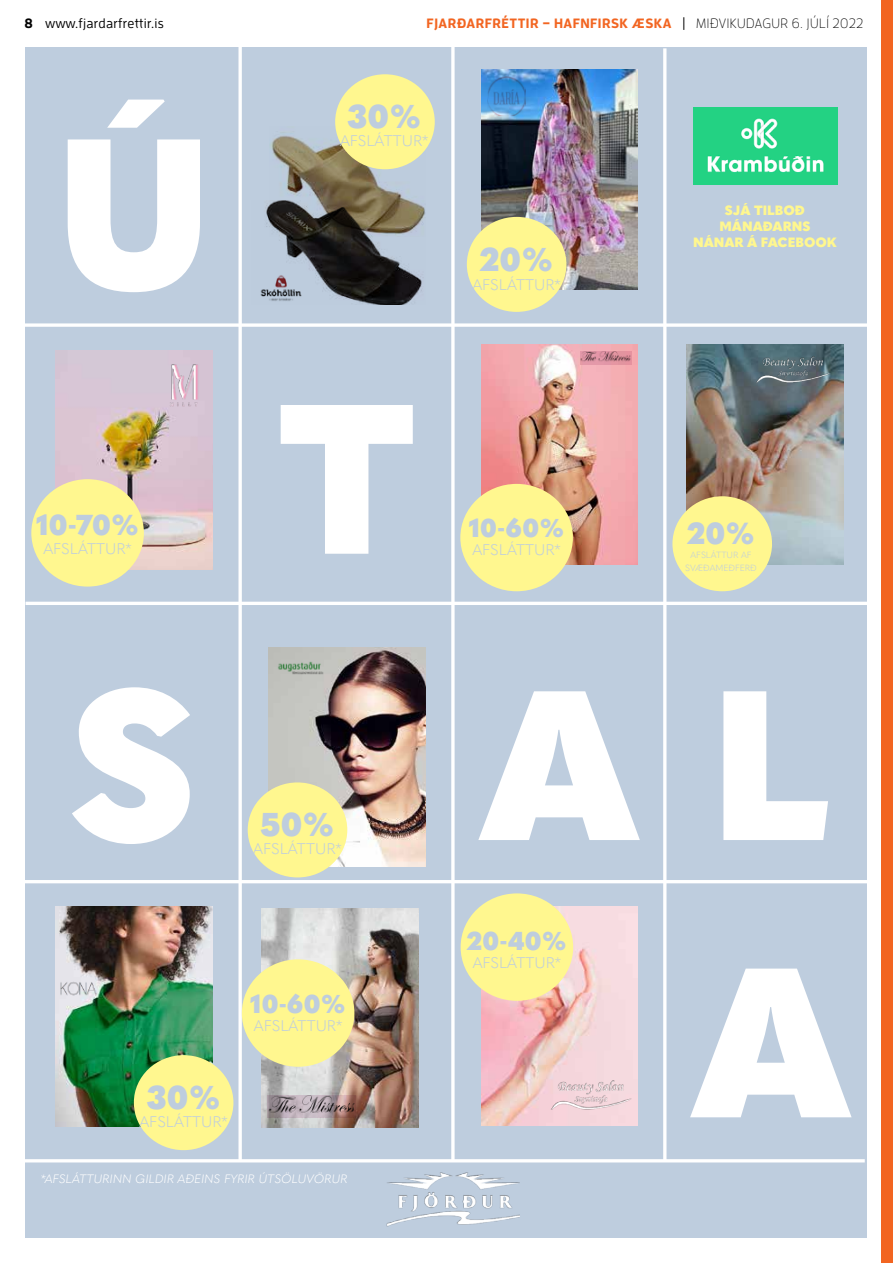
<style>
.page{position:relative;width:893px;height:1263px;background:#fff}
.page>*{position:absolute;margin:0;border:0;box-sizing:border-box;transform-origin:0 0}
.t1{font:900 210px/277.2px "Quasimoda";color:#fff;text-align:right}
.t2{font:900 32.55px "Quasimoda";color:#becdde}
.t3{font:900 30.15px "Quasimoda";color:#becdde}
.t4{font:900 28.5px "Quasimoda";color:#becdde}
.t5{font:900 25.5px "Quasimoda";color:#becdde}
.t6{font:300 15.15px "Quasimoda";color:#becdde}
.t7{font:700 13.5px "Enzo OT";letter-spacing:.035em;color:#f26521}
.t8{font:500 13.5px "Enzo OT";letter-spacing:.025em;color:#000}
.t9{font:900 13.35px/16px "Quasimoda";color:#fff78f;text-align:center}
.t10{font:italic 300 12px "Quasimoda";color:#fff}
.t11{font:300 8.85px/13.5px "Quasimoda";color:#becdde;text-align:center}
.s1{font-weight:700}
.s2{font-weight:500;color:#000}
.s3{font-weight:300;color:#000}
</style>
<div class="page">
<div style="left:881px;top:0;width:11px;height:1263px;background:#f26521"></div>
<div style="left:26px;top:47px;width:841px;height:1190px;background:#becdde"></div>
<svg style="left:238px;top:47px;width:4px;height:1112px;background:#f4f6f9"></svg>
<hr style="left:663px;top:48px;width:3px;height:1114px;background:#fff">
<svg style="left:451px;top:47px;width:4px;height:1112px;background:#f4f6f9"></svg>
<hr style="left:26px;top:880px;width:841px;height:3px;background:#fff">
<hr style="left:26px;top:1159px;width:839px;height:3px;background:#fff">
<hr style="left:26px;top:602px;width:841px;height:3px;background:#fff">
<svg style="left:26px;top:323px;width:841px;height:4px;background:#f4f6f9"></svg>
<img style="left:56px;top:350px;width:156px;height:220px">
<img style="left:270px;top:128px;width:156px;height:73px">
<img style="left:56px;top:907px;width:156px;height:219px">
<img style="left:481px;top:70px;width:156px;height:220px">
<img style="left:481px;top:345px;width:156px;height:219px">
<img style="left:687px;top:345px;width:156px;height:219px">
<img style="left:481px;top:906px;width:156px;height:220px">
<img style="left:262px;top:908px;width:156px;height:220px">
<img style="left:386px;top:1172px;width:134px;height:55px">
<img style="left:269px;top:647px;width:156px;height:220px">
<div style="left:134px;top:1055px;width:99px;height:95px;background:#fff78f;border-radius:50%"></div>
<div style="left:248px;top:782px;width:99px;height:95px;background:#fff78f;border-radius:50%"></div>
<div style="left:31px;top:479px;width:113px;height:108px;background:#fff78f;border-radius:50%"></div>
<div style="left:460px;top:484px;width:113px;height:107px;background:#fff78f;border-radius:50%"></div>
<div style="left:467px;top:217px;width:99px;height:95px;background:#fff78f;border-radius:50%"></div>
<div style="left:672px;top:496px;width:100px;height:95px;background:#fff78f;border-radius:50%"></div>
<img style="left:265px;top:201px;width:160px;height:104px">
<div style="left:335px;top:74px;width:100px;height:95px;background:#fff78f;border-radius:50%"></div>
<div style="left:461px;top:893px;width:112px;height:108px;background:#fff78f;border-radius:50%"></div>
<img style="left:276px;top:661px;width:49px;height:15px">
<img style="left:57px;top:979px;width:42px;height:19px">
<img style="left:550px;top:1079px;width:82px;height:31px">
<img style="left:487px;top:77px;width:39px;height:38px">
<img style="left:166px;top:361px;width:37px;height:48px">
<img style="left:260px;top:274px;width:44px;height:30px">
<img style="left:755px;top:355px;width:76px;height:29px">
<img style="left:694px;top:108px;width:143px;height:77px">
<div style="left:242px;top:959px;width:112px;height:108px;background:#fff78f;border-radius:50%"></div>
<img style="left:268px;top:1095px;width:88px;height:22px">
<img style="left:580px;top:351px;width:51px;height:13px">
<p class="t8" style="left:25px;top:16px;width:141px"><span class="s1">8</span> www.fjardarfrettir.is</p>
<p class="t7" style="left:426px;top:15px;width:438px">FJARÐARFRÉTTIR – HAFNFIRSK ÆSKA <span class="s2">|</span> <span class="s3">MIÐVIKUDAGUR 6. JÚLÍ 2022</span></p>
<h1 class="t1" style="left:55px;top:62px;width:159px">Ú</h1>
<h3 class="t4" style="left:36px;top:503px;width:105px">10-70%</h3>
<p class="t6" style="left:43px;top:537px;width:90px">AFSLÁTTUR*</p>
<h2 class="t2" style="left:347px;top:91px;width:76px">30%</h2>
<p class="t6" style="left:340px;top:129px;width:90px">AFSLÁTTUR*</p>
<h2 class="t2" style="left:480px;top:234px;width:75px">20%</h2>
<p class="t6" style="left:472px;top:273px;width:90px">AFSLÁTTUR*</p>
<h1 class="t1" style="left:279px;top:327px;width:138px">T</h1>
<h3 class="t5" style="left:469px;top:508px;width:97px">10-60%</h3>
<p class="t6" style="left:472px;top:538px;width:90px">AFSLÁTTUR*</p>
<p class="t9" style="left:693px;top:202px;width:145px">SJÁ TILBOÐ<br>MÁNAÐARNS<br>NÁNAR Á FACEBOOK</p>
<h3 class="t3" style="left:687px;top:510px;width:70px">20%</h3>
<p class="t11" style="left:685px;top:547px;width:73px">AFSLÁTTUR AF<br>SVÆÐAMEÐFERÐ</p>
<h1 class="t1" style="left:70px;top:614px;width:128px">S</h1>
<h2 class="t2" style="left:260px;top:799px;width:76px">50%</h2>
<p class="t6" style="left:253px;top:838px;width:90px">AFSLÁTTUR*</p>
<h2 class="t2" style="left:147px;top:1072px;width:76px">30%</h2>
<p class="t6" style="left:139px;top:1110px;width:90px">AFSLÁTTUR*</p>
<h3 class="t5" style="left:250px;top:983px;width:97px">10-60%</h3>
<p class="t6" style="left:254px;top:1014px;width:90px">AFSLÁTTUR*</p>
<p class="t10" style="left:41px;top:1170px;width:308px">*AFSLÁTTURINN GILDIR AÐEINS FYRIR ÚTSÖLUVÖRUR</p>
<h1 class="t1" style="left:479px;top:614px;width:373px">A L<br>A</h1>
<h3 class="t5" style="left:467px;top:920px;width:102px">20-40%</h3>
<p class="t6" style="left:473px;top:951px;width:90px">AFSLÁTTUR*</p>
</div>
